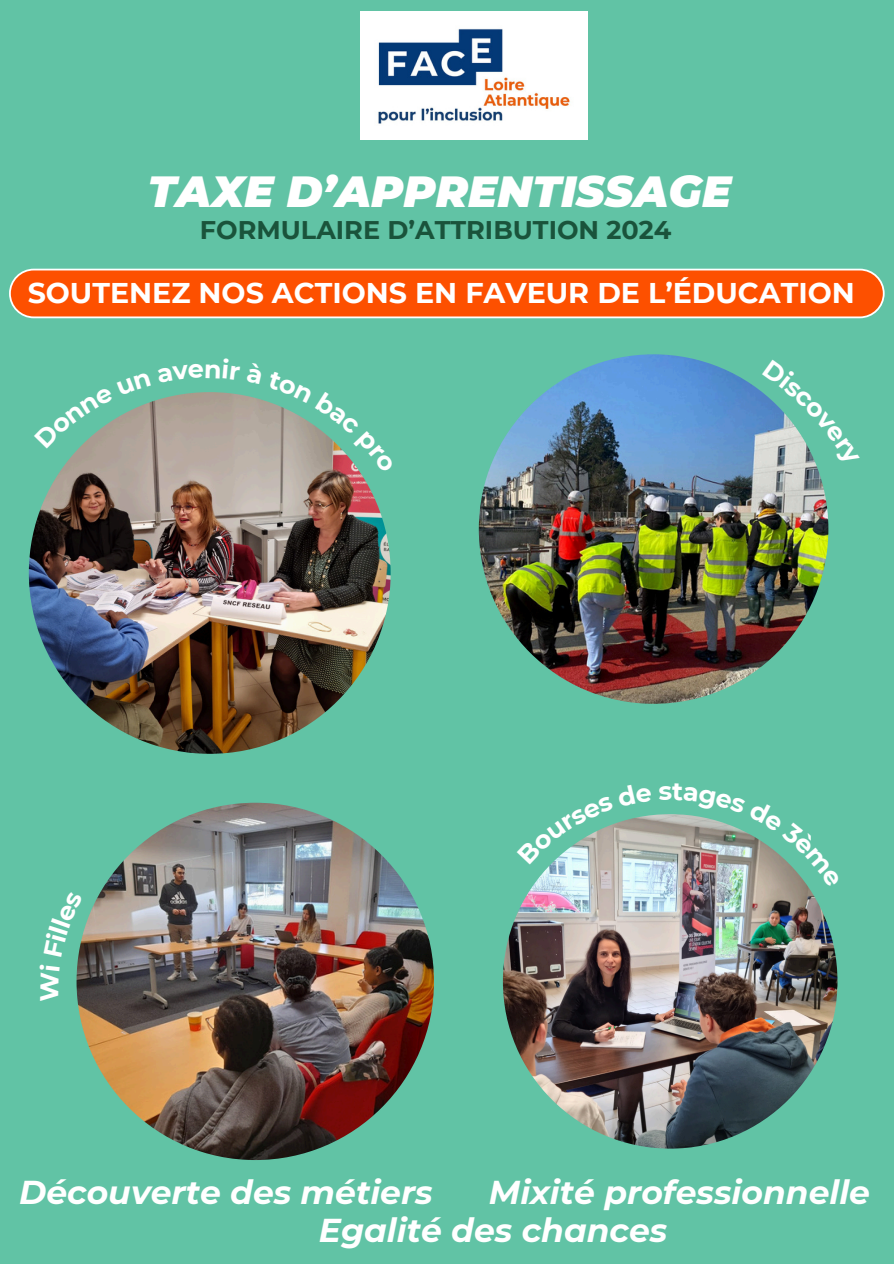
<style>
.page{position:relative;width:894px;height:1264px;background:#fff}
.page>*{position:absolute;margin:0;border:0;box-sizing:border-box;transform-origin:0 0}
.t1{font:italic 900 43.5px "Montserrat";color:#fff}
.t2{font:italic 700 33px/38.2px "Montserrat";color:#fff}
.t3{font:700 28.5px "Montserrat";color:#fff}
.t4{font:700 25.5px "Montserrat";color:#1a533b}
</style>
<div class="page">
<div style="left:0;top:0;width:893px;height:1263px;background:#61c3a5"></div>
<svg style="left:9px;top:269px;width:875px;height:49px;background:#fb5c12"></svg>
<img style="left:478px;top:354px;width:350px;height:349px;border-radius:50%">
<img style="left:29px;top:392px;width:361px;height:361px;border-radius:50%">
<img style="left:360px;top:11px;width:227px;height:129px">
<img style="left:76px;top:802px;width:358px;height:357px;border-radius:50%">
<img style="left:502px;top:814px;width:335px;height:334px;border-radius:50%">
<svg style="left:79px;top:402px;width:72px;height:46px"></svg>
<svg style="left:246px;top:396px;width:114px;height:76px"></svg>
<svg style="left:762px;top:392px;width:56px;height:76px"></svg>
<svg style="left:78px;top:933px;width:5px;height:24px"></svg>
<svg style="left:550px;top:815px;width:101px;height:49px"></svg>
<img style="left:659px;top:814px;width:149px;height:73px">
<p class="t1" style="left:148px;top:164px;width:585px">TAXE D’APPRENTISSAGE</p>
<p class="t4" style="left:200px;top:214px;width:473px">FORMULAIRE D’ATTRIBUTION 2024</p>
<p class="t3" style="left:28px;top:275px;width:828px">SOUTENEZ NOS ACTIONS EN FAVEUR DE L’ÉDUCATION</p>
<p class="t2" style="left:19px;top:1172px;width:415px">Découverte des métiers</p>
<p class="t2" style="left:319px;top:1172px;width:552px;text-indent:170px">Mixité professionnelle<br>Egalité des chances</p>
</div>
